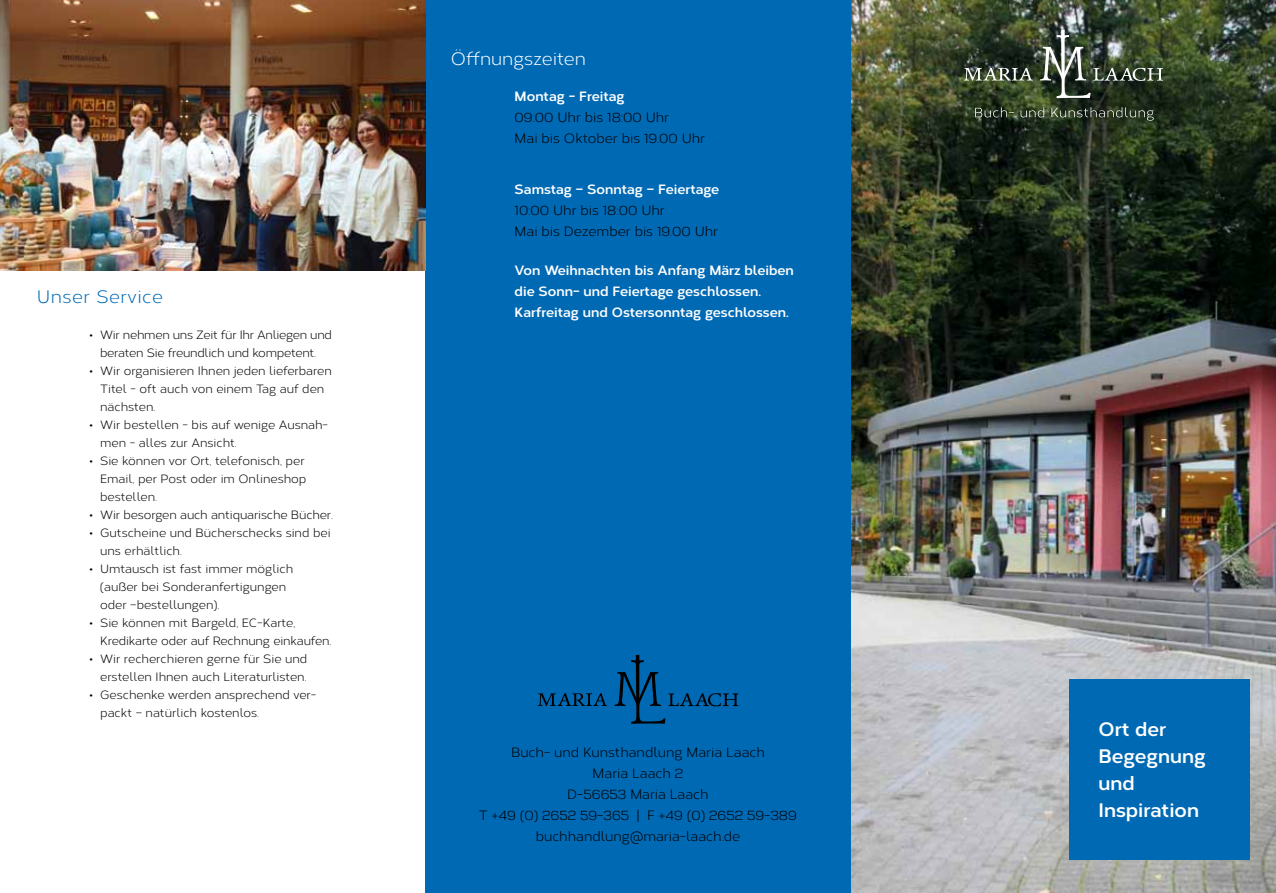
<style>
.page{position:relative;width:1276px;height:893px;background:#fff}
.page>*{position:absolute;margin:0;border:0;box-sizing:border-box;transform-origin:0 0}
.t1{font:700 19.5px/27px "Corbert";color:#fff}
.t2{font:18px "Corbert";color:#fff}
.t3{font:18px "Corbert";letter-spacing:.03em;color:#0069b4}
.t4{font:13.5px/21px "Corbert";color:#000}
.t5{font:700 13.5px/21px "Corbert";color:#fff}
.t6{font:12px/18px "Corbert";color:#000}
.t7{font:12px/18px "Corbert";letter-spacing:-.02em;color:#000;text-align:center}
</style>
<div class="page">
<img style="left:850px;top:0;width:426px;height:893px">
<div style="left:425px;top:0;width:425px;height:893px;background:#0069b4"></div>
<div style="left:1069px;top:679px;width:181px;height:181px;background:#0069b4"></div>
<img style="left:0;top:0;width:425px;height:271px">
<svg style="left:537px;top:693px;width:70px;height:13px"></svg>
<svg style="left:614px;top:655px;width:124px;height:69px"></svg>
<svg style="left:963px;top:68px;width:69px;height:13px"></svg>
<svg style="left:1040px;top:30px;width:123px;height:68px;background:#4c5846"></svg>
<svg style="left:975px;top:107px;width:178px;height:14px;background:#404b39"></svg>
<h2 class="t3" style="left:37px;top:284px;width:128px">Unser Service</h2>
<p class="t7" style="left:90px;top:325px;width:244px">• Wir nehmen uns Zeit für Ihr Anliegen und beraten Sie freundlich und kompetent.</p>
<p class="t6" style="left:100px;top:361px;width:233px;text-indent:-10px">• Wir organisieren Ihnen jeden lieferbaren<br>Titel - oft auch von einem Tag auf den nächsten.</p>
<p class="t6" style="left:100px;top:415px;width:229px;text-indent:-10px">• Wir bestellen - bis auf wenige Ausnah&shy;men - alles zur Ansicht.</p>
<p class="t6" style="left:100px;top:451px;width:208px;text-indent:-10px">• Sie können vor Ort, telefonisch, per<br>Email, per Post oder im Onlineshop bestellen.</p>
<p class="t6" style="left:90px;top:505px;width:245px">• Wir besorgen auch antiquarische Bücher.</p>
<p class="t6" style="left:100px;top:523px;width:232px;text-indent:-10px">• Gutscheine und Bücherschecks sind bei uns erhältlich.</p>
<p class="t6" style="left:100px;top:559px;width:195px;text-indent:-10px">• Umtausch ist fast immer möglich (außer bei Sonderanfertigungen oder –bestellungen).</p>
<p class="t6" style="left:100px;top:613px;width:233px;text-indent:-10px">• Sie können mit Bargeld, EC-Karte,<br>Kredikarte oder auf Rechnung einkaufen.</p>
<p class="t6" style="left:90px;top:649px;width:219px;text-align:right">• Wir recherchieren gerne für Sie und erstellen Ihnen auch Literaturlisten.</p>
<p class="t6" style="left:100px;top:685px;width:218px;text-indent:-10px">• Geschenke werden ansprechend ver&shy;packt – natürlich kostenlos.</p>
<h2 class="t2" style="left:451px;top:45px;width:136px">Öffnungszeiten</h2>
<p class="t5" style="left:514px;top:84px;width:111px">Montag - Freitag</p>
<p class="t4" style="left:514px;top:106px;width:192px">09:00 Uhr bis 18:00 Uhr<br>Mai bis Oktober bis 19.00 Uhr</p>
<p class="t5" style="left:514px;top:177px;width:206px">Samstag – Sonntag – Feiertage</p>
<p class="t4" style="left:514px;top:199px;width:205px">10:00 Uhr bis 18:00 Uhr<br>Mai bis Dezember bis 19.00 Uhr</p>
<p class="t5" style="left:514px;top:258px;width:281px">Von Weihnachten bis Anfang März bleiben die Sonn- und Feiertage geschlossen.<br>Karfreitag und Ostersonntag geschlossen.</p>
<p class="t4" style="left:479px;top:741px;width:319px;text-align:center">Buch- und Kunsthandlung Maria Laach<br>Maria Laach 2<br>D-56653 Maria Laach<br>T +49 (0) 2652 59-365 | F +49 (0) 2652 59-389 buchhandlung@maria-laach.de</p>
<h1 class="t1" style="left:1098px;top:714px;width:109px">Ort der<br>Begegnung und<br>Inspiration</h1>
</div>
